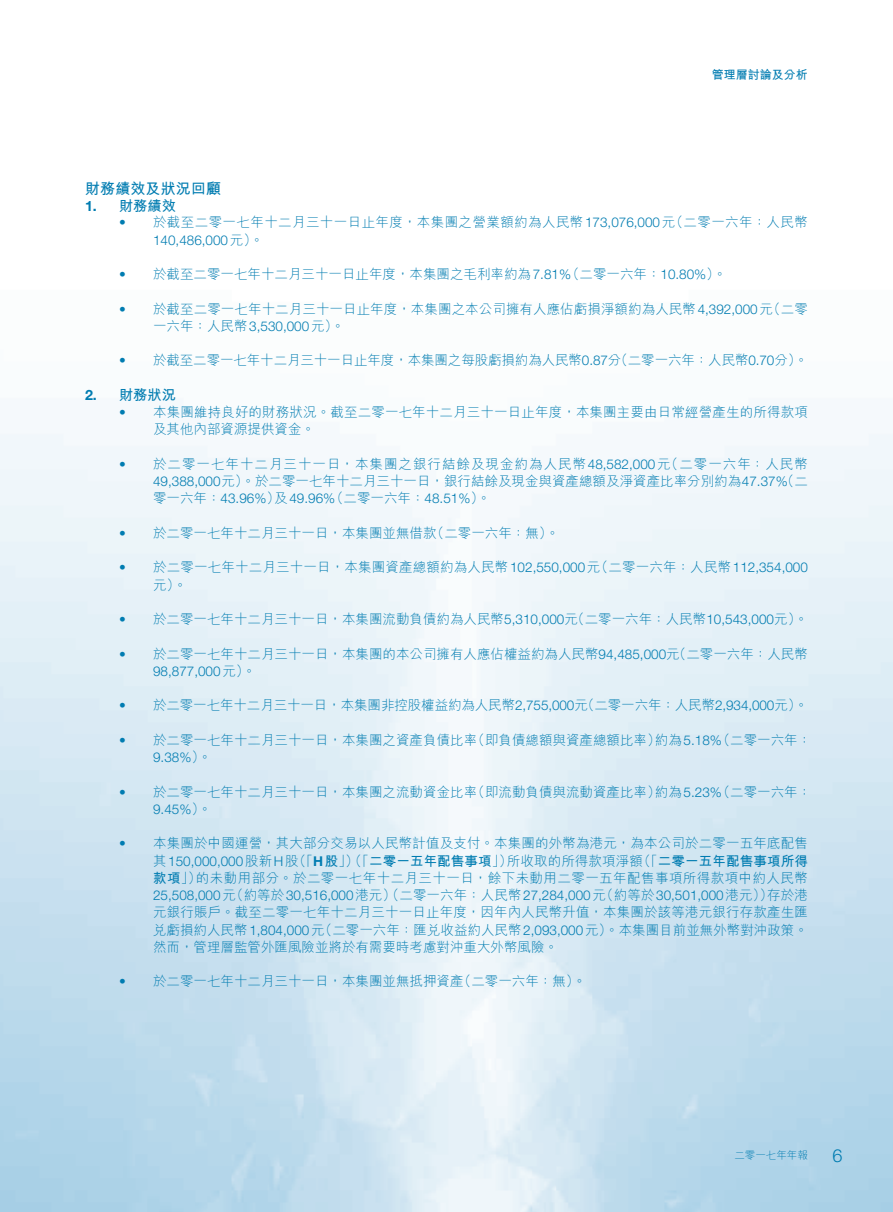
<style>
.page{position:relative;width:893px;height:1212px;background:#fff}
.page>*{position:absolute;margin:0;border:0;box-sizing:border-box;transform-origin:0 0}
.t1{font:300 18px "Helvetica Neue LT Std";color:#007cb1}
.t2{font:15px "M Hei HK Bold B5 pc H";letter-spacing:.01em;color:#007cb1}
.t3{font:14.25px "M Hei HK Bold B5 pc H";color:#007cb1}
.t4{font:13.5px/17.2px "M Hei HK Light B5 pc H";color:#007cb1}
.t5{font:13.5px/17.2px "M Hei HK Light B5 pc H";letter-spacing:.03em;color:#007cb1}
.t6{font:12px "M Hei HK Bold B5 pc H";color:#007cb1}
.t7{font:10.5px "M Hei HK Light B5 pc H";color:#007cb1}
.s1{font-family:"Helvetica Neue LT Std";font-weight:700}
.s2{font-family:"Helvetica Neue LT Std";font-weight:300}
.s3{font-family:"M Hei HK Bold B5 pc H"}
</style>
<div class="page">
<p class="t6" style="left:712px;top:70px;width:97px">管理層討論及分析</p>
<p class="t2" style="left:85px;top:183px;width:138px">財務績效及狀況回顧</p>
<p class="t3" style="left:85px;top:200px;width:93px"><span class="s1">1.</span> 財務績效</p>
<p class="t5" style="left:153px;top:215px;width:656px;text-indent:-34px"><span class="s2">•</span> 於截至二零一七年十二月三十一日止年度，本集團之營業額約為人民幣<span class="s2">173,076,000</span>元（二零一六年：人民幣<br><span class="s2">140,486,000</span>元）。</p>
<p class="t4" style="left:119px;top:267px;width:609px"><span class="s2">•</span> 於截至二零一七年十二月三十一日止年度，本集團之毛利率約為<span class="s2">7.81%</span>（二零一六年：<span class="s2">10.80%</span>）。</p>
<p class="t4" style="left:153px;top:302px;width:656px;text-indent:-34px"><span class="s2">•</span> 於截至二零一七年十二月三十一日止年度，本集團之本公司擁有人應佔虧損淨額約為人民幣<span class="s2">4,392,000</span>元（二零一六年：人民幣<span class="s2">3,530,000</span>元）。</p>
<p class="t4" style="left:119px;top:353px;width:690px"><span class="s2">•</span> 於截至二零一七年十二月三十一日止年度，本集團之每股虧損約為人民幣<span class="s2">0.87</span>分（二零一六年：人民幣<span class="s2">0.70</span>分）。</p>
<p class="t3" style="left:85px;top:390px;width:93px"><span class="s1">2.</span> 財務狀況</p>
<p class="t4" style="left:153px;top:405px;width:656px;text-indent:-34px"><span class="s2">•</span> 本集團維持良好的財務狀況。截至二零一七年十二月三十一日止年度，本集團主要由日常經營產生的所得款項及其他內部資源提供資金。</p>
<p class="t4" style="left:153px;top:457px;width:656px;text-align:justify;text-indent:-34px"><span class="s2">•</span> 於二零一七年十二月三十一日，本集團之銀行結餘及現金約為人民幣<span class="s2">48,582,000</span>元（二零一六年：人民幣<span class="s2">49,388,000</span>元）。於二零一七年十二月三十一日，銀行結餘及現金與資產總額及淨資產比率分別約為<span class="s2">47.37%</span>（二零一六年：<span class="s2">43.96%</span>）及<span class="s2">49.96%</span>（二零一六年：<span class="s2">48.51%</span>）。</p>
<p class="t4" style="left:119px;top:526px;width:442px"><span class="s2">•</span> 於二零一七年十二月三十一日，本集團並無借款（二零一六年：無）。</p>
<p class="t4" style="left:153px;top:560px;width:656px;text-indent:-34px"><span class="s2">•</span> 於二零一七年十二月三十一日，本集團資產總額約為人民幣<span class="s2">102,550,000</span>元（二零一六年：人民幣<span class="s2">112,354,000</span>元）。</p>
<p class="t4" style="left:119px;top:612px;width:690px"><span class="s2">•</span> 於二零一七年十二月三十一日，本集團流動負債約為人民幣<span class="s2">5,310,000</span>元（二零一六年：人民幣<span class="s2">10,543,000</span>元）。</p>
<p class="t4" style="left:153px;top:647px;width:656px;text-indent:-34px"><span class="s2">•</span> 於二零一七年十二月三十一日，本集團的本公司擁有人應佔權益約為人民幣<span class="s2">94,485,000</span>元（二零一六年：人民幣<br><span class="s2">98,877,000</span>元）。</p>
<p class="t4" style="left:119px;top:698px;width:690px"><span class="s2">•</span> 於二零一七年十二月三十一日，本集團非控股權益約為人民幣<span class="s2">2,755,000</span>元（二零一六年：人民幣<span class="s2">2,934,000</span>元）。</p>
<p class="t4" style="left:153px;top:733px;width:660px;text-indent:-34px"><span class="s2">•</span> 於二零一七年十二月三十一日，本集團之資產負債比率（即負債總額與資產總額比率）約為<span class="s2">5.18%</span>（二零一六年：<br><span class="s2">9.38%</span>）。</p>
<p class="t4" style="left:153px;top:785px;width:660px;text-indent:-34px"><span class="s2">•</span> 於二零一七年十二月三十一日，本集團之流動資金比率（即流動負債與流動資產比率）約為<span class="s2">5.23%</span>（二零一六年：<br><span class="s2">9.45%</span>）。</p>
<p class="t4" style="left:153px;top:836px;width:656px;text-align:justify;text-indent:-34px"><span class="s2">•</span> 本集團於中國運營，其大部分交易以人民幣計值及支付。本集團的外幣為港元，為本公司於二零一五年底配售其<span class="s2">150,000,000</span>股新<span class="s2">H</span>股（「<span class="s1">H</span><span class="s3">股</span>」）（「<span class="s3">二零一五年配售事項</span>」）所收取的所得款項淨額（「<span class="s3">二零一五年配售事項所得款項</span>」）的未動用部分。於二零一七年十二月三十一日，餘下未動用二零一五年配售事項所得款項中約人民幣<span class="s2">25,508,000</span>元（約等於<span class="s2">30,516,000</span>港元）（二零一六年：人民幣<span class="s2">27,284,000</span>元（約等於<span class="s2">30,501,000</span>港元））存於港元銀行賬戶。截至二零一七年十二月三十一日止年度，因年內人民幣升值，本集團於該等港元銀行存款產生匯兌虧損約人民幣<span class="s2">1,804,000</span>元（二零一六年：匯兌收益約人民幣<span class="s2">2,093,000</span>元）。本集團目前並無外幣對沖政策。然而，管理層監管外匯風險並將於有需要時考慮對沖重大外幣風險。</p>
<p class="t4" style="left:119px;top:974px;width:469px"><span class="s2">•</span> 於二零一七年十二月三十一日，本集團並無抵押資產（二零一六年：無）。</p>
<p class="t7" style="left:734px;top:1151px;width:75px">二零一七年年報</p>
<p class="t1" style="left:832px;top:1149px;width:12px">6</p>
</div>
